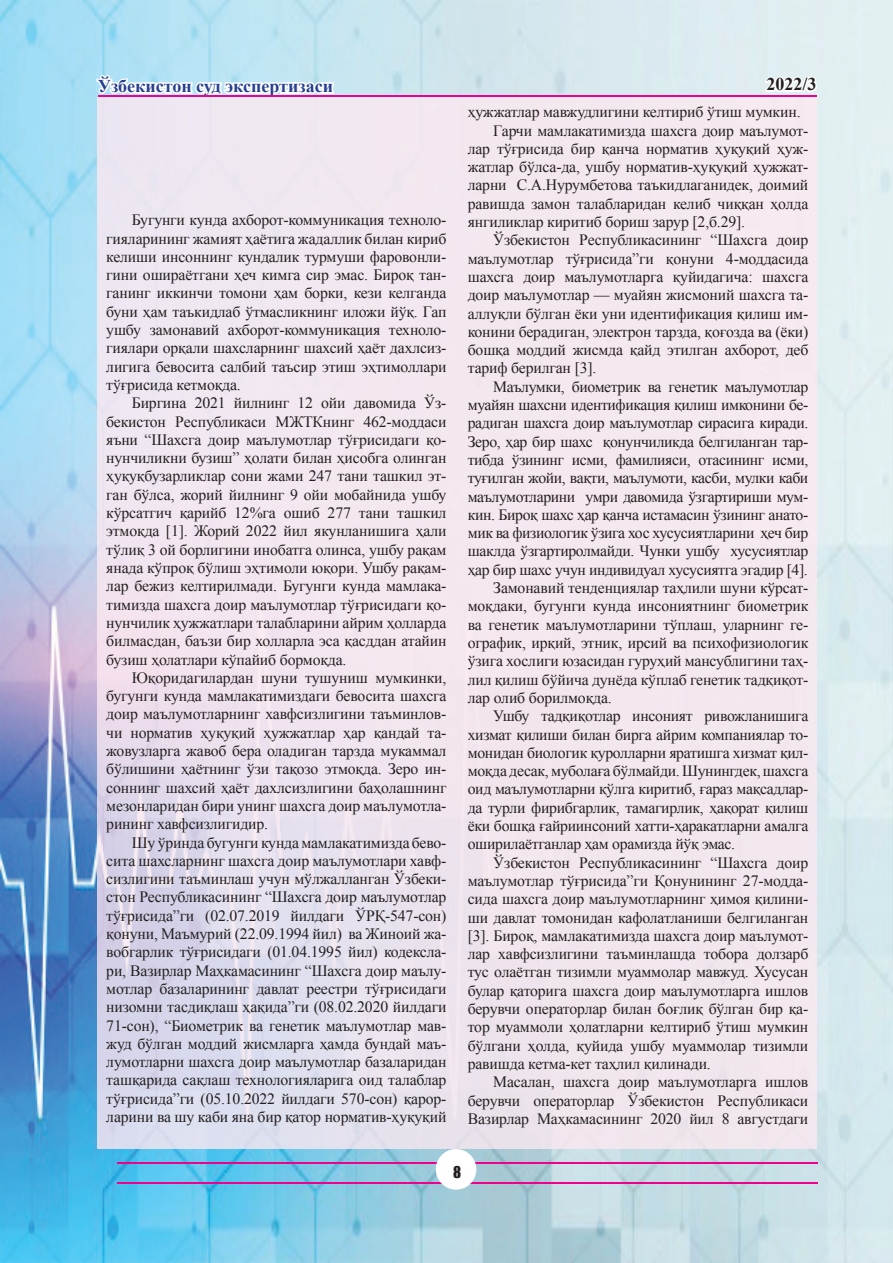
<style>
.page{position:relative;width:893px;height:1263px;background:#fff}
.page>*{position:absolute;margin:0;border:0;box-sizing:border-box;transform-origin:0 0}
.t1{font:700 18px "Times New Roman";color:#253f8e}
.t2{font:700 18px "Times New Roman";color:#231f20}
.t3{font:15.75px/18.3px "Times New Roman";letter-spacing:-.01em;color:#231f20;text-align:justify}
.t4{font:15px "Impact";color:#231f20}
.s1{color:#fff}
</style>
<div class="page">
<img style="left:1px;top:0;width:892px;height:1263px">
<svg style="left:96px;top:75px;width:238px;height:23px"></svg>
<hr style="left:98px;top:95px;width:718px;height:2px;background:#ed028c">
<hr style="left:117px;top:1182px;width:701px;height:2px;background:#ed028c">
<hr style="left:117px;top:1162px;width:701px;height:2px;background:#ed028c">
<svg style="left:436px;top:1149px;width:40px;height:41px"></svg>
<img style="left:98px;top:98px;width:718px;height:1050px">
<p class="t1" style="left:98px;top:76px;width:237px">Ўзбекистон суд экспертизаси</p>
<p class="t2" style="left:766px;top:74px;width:52px"><span class="s1">2</span>022/3</p>
<p class="t3" style="left:106px;top:211px;width:342px;text-indent:26px">Бугунги кунда ахборот-коммуникация техноло&shy;гияларининг жамият ҳаётига жадаллик билан кириб келиши инсоннинг кундалик турмуши фаровонли&shy;гини ошираётгани ҳеч кимга сир эмас. Бироқ тан&shy;ганинг иккинчи томони ҳам борки, кези келганда буни ҳам таъкидлаб ўтмасликнинг иложи йўқ. Гап ушбу замонавий ахборот-коммуникация техноло&shy;гиялари орқали шахсларнинг шахсий ҳаёт дахлсиз&shy;лигига бевосита салбий таъсир этиш эҳтимоллари тўғрисида кетмоқда.</p>
<p class="t3" style="left:106px;top:394px;width:342px;text-indent:26px">Биргина 2021 йилнинг 12 ойи давомида Ўз&shy;бекистон Республикаси МЖТКнинг 462-моддаси яъни “Шахсга доир маълумотлар тўғрисидаги қо&shy;нунчиликни бузиш” ҳолати билан ҳисобга олинган ҳуқуқбузарликлар сони жами 247 тани ташкил эт&shy;ган бўлса, жорий йилнинг 9 ойи мобайнида ушбу кўрсатгич қарийб 12%га ошиб 277 тани ташкил этмоқда [1]. Жорий 2022 йил якунланишига ҳали тўлиқ 3 ой борлигини инобатга олинса, ушбу рақам янада кўпроқ бўлиш эҳтимоли юқори. Ушбу рақам&shy;лар бежиз келтирилмади. Бугунги кунда мамлака&shy;тимизда шахсга доир маълумотлар тўғрисидаги қо&shy;нунчилик ҳужжатлари талабларини айрим ҳолларда билмасдан, баъзи бир холларла эса қасддан атайин бузиш ҳолатлари кўпайиб бормоқда.</p>
<p class="t3" style="left:106px;top:668px;width:342px;text-indent:26px">Юқоридагилардан шуни тушуниш мумкинки, бугунги кунда мамлакатимиздаги бевосита шахсга доир маълумотларнинг хавфсизлигини таъминлов&shy;чи норматив ҳуқуқий ҳужжатлар ҳар қандай та&shy;жовузларга жавоб бера оладиган тарзда мукаммал бўлишини ҳаётнинг ўзи тақозо этмоқда. Зеро ин&shy;соннинг шахсий ҳаёт дахлсизлигини баҳолашнинг мезонларидан бири унинг шахсга доир маълумотла&shy;рининг хавфсизлигидир.</p>
<p class="t3" style="left:106px;top:833px;width:342px;text-indent:26px">Шу ўринда бугунги кундамамлакатимизда бево&shy;сита шахсларнинг шахсга доир маълумотлари хавф&shy;сизлигини таъминлаш учун мўлжалланган Ўзбеки&shy;стон Республикасининг “Шахсга доир маълумотлар тўғрисида”ги (02.07.2019 йилдаги ЎРҚ-547-сон) қонуни, Маъмурий (22.09.1994 йил) ва Жиноий жа&shy;вобгарлик тўғрисидаги (01.04.1995 йил) кодексла&shy;ри, Вазирлар Маҳкамасининг “Шахсга доир маълу&shy;мотлар базаларининг давлат реестри тўғрисидаги низомни тасдиқлаш ҳақида”ги (08.02.2020 йилдаги 71-сон), “Биометрик ва генетик маълумотлар мав&shy;жуд бўлган моддий жисмларга ҳамда бундай маъ&shy;лумотларни шахсга доир маълумотлар базаларидан ташқарида сақлаш технологияларига оид талаблар тўғрисида”ги (05.10.2022 йилдаги 570-сон) қарор&shy;ларини ва шу каби яна бир қатор норматив-ҳуқуқий</p>
<p class="t3" style="left:468px;top:103px;width:334px">ҳужжатлар мавжудлигини келтириб ўтиш мумкин.</p>
<p class="t3" style="left:493px;top:121px;width:317px">Гарчи мамлакатимизда шахсга доир маълумот-</p>
<p class="t3" style="left:468px;top:139px;width:342px">лар тўғрисида бир қанча норматив ҳуқуқий ҳуж-</p>
<p class="t3" style="left:468px;top:158px;width:342px">жатлар бўлса-да, ушбу норматив-ҳуқуқий ҳужжат-</p>
<p class="t3" style="left:468px;top:176px;width:342px">ларни С.А.Нурумбетова таъкидлаганидек, доимий</p>
<p class="t3" style="left:468px;top:194px;width:342px">равишда замон талабларидан келиб чиққан ҳолда</p>
<p class="t3" style="left:468px;top:213px;width:279px">янгиликлар киритиб бориш зарур [2,б.29].</p>
<p class="t3" style="left:493px;top:231px;width:317px">Ўзбекистон Республикасининг “Шахсга доир</p>
<p class="t3" style="left:468px;top:249px;width:342px">маълумотлар тўғрисида”ги қонуни 4-моддасида</p>
<p class="t3" style="left:468px;top:267px;width:342px">шахсга доир маълумотларга қуйидагича: шахсга</p>
<p class="t3" style="left:468px;top:286px;width:342px">доир маълумотлар — муайян жисмоний шахсга та-</p>
<p class="t3" style="left:468px;top:304px;width:342px">аллуқли бўлган ёки уни идентификация қилиш им-</p>
<p class="t3" style="left:468px;top:322px;width:342px">конини берадиган, электрон тарзда, қоғозда ва (ёки)</p>
<p class="t3" style="left:468px;top:341px;width:342px">бошқа моддий жисмда қайд этилган ахборот, деб</p>
<p class="t3" style="left:468px;top:359px;width:130px">тариф берилган [3].</p>
<p class="t3" style="left:493px;top:377px;width:317px">Маълумки, биометрик ва генетик маълумотлар</p>
<p class="t3" style="left:468px;top:396px;width:342px">муайян шахсни идентификация қилиш имконини бе-</p>
<p class="t3" style="left:468px;top:414px;width:342px">радиган шахсга доир маълумотлар сирасига киради.</p>
<p class="t3" style="left:468px;top:432px;width:342px">Зеро, ҳар бир шахс қонунчиликда белгиланган тар-</p>
<p class="t3" style="left:468px;top:450px;width:342px">тибда ўзининг исми, фамилияси, отасининг исми,</p>
<p class="t3" style="left:468px;top:469px;width:342px">туғилган жойи, вақти, маълумоти, касби, мулки каби</p>
<p class="t3" style="left:468px;top:487px;width:342px">маълумотларини умри давомида ўзгартириши мум-</p>
<p class="t3" style="left:468px;top:505px;width:342px">кин. Бироқ шахс ҳар қанча истамасин ўзининг анато-</p>
<p class="t3" style="left:468px;top:524px;width:342px">мик ва физиологик ўзига хос хусусиятларини ҳеч бир</p>
<p class="t3" style="left:468px;top:542px;width:342px">шаклда ўзгартиролмайди. Чунки ушбу хусусиятлар</p>
<p class="t3" style="left:468px;top:560px;width:342px">ҳар бир шахс учун индивидуал хусусиятга эгадир [4].</p>
<p class="t3" style="left:493px;top:579px;width:317px">Замонавий тенденциялар таҳлили шуни кўрсат-</p>
<p class="t3" style="left:468px;top:597px;width:342px">моқдаки, бугунги кунда инсониятнинг биометрик</p>
<p class="t3" style="left:468px;top:615px;width:342px">ва генетик маълумотларини тўплаш, уларнинг ге-</p>
<p class="t3" style="left:468px;top:633px;width:342px">ографик, ирқий, этник, ирсий ва психофизиологик</p>
<p class="t3" style="left:468px;top:652px;width:342px">ўзига хослиги юзасидан гуруҳий мансублигини таҳ-</p>
<p class="t3" style="left:468px;top:670px;width:342px">лил қилиш бўйича дунёда кўплаб генетик тадқиқот-</p>
<p class="t3" style="left:468px;top:688px;width:146px">лар олиб борилмоқда.</p>
<p class="t3" style="left:493px;top:707px;width:317px">Ушбу тадқиқотлар инсоният ривожланишига</p>
<p class="t3" style="left:468px;top:725px;width:342px">хизмат қилиши билан бирга айрим компаниялар то-</p>
<p class="t3" style="left:468px;top:743px;width:342px">монидан биологик қуролларни яратишга хизмат қил-</p>
<p class="t3" style="left:468px;top:762px;width:342px">моқда десак, муболаға бўлмайди. Шунингдек, шахсга</p>
<p class="t3" style="left:468px;top:780px;width:342px">оид маълумотларни қўлга киритиб, ғараз мақсадлар-</p>
<p class="t3" style="left:468px;top:798px;width:342px">да турли фирибгарлик, тамагирлик, ҳақорат қилиш</p>
<p class="t3" style="left:468px;top:816px;width:342px">ёки бошқа ғайриинсоний хатти-ҳаракатларни амалга</p>
<p class="t3" style="left:468px;top:835px;width:269px">оширилаётганлар ҳам орамизда йўқ эмас.</p>
<p class="t3" style="left:493px;top:853px;width:317px">Ўзбекистон Республикасининг “Шахсга доир</p>
<p class="t3" style="left:468px;top:871px;width:342px">маълумотлар тўғрисида”ги Қонунининг 27-модда-</p>
<p class="t3" style="left:468px;top:890px;width:342px">сида шахсга доир маълумотларнинг ҳимоя қилини-</p>
<p class="t3" style="left:468px;top:908px;width:342px">ши давлат томонидан кафолатланиши белгиланган</p>
<p class="t3" style="left:468px;top:926px;width:342px">[3]. Бироқ, мамлакатимизда шахсга доир маълумот-</p>
<p class="t3" style="left:468px;top:945px;width:342px">лар хавфсизлигини таъминлашда тобора долзарб</p>
<p class="t3" style="left:468px;top:963px;width:342px">тус олаётган тизимли муаммолар мавжуд. Хусусан</p>
<p class="t3" style="left:468px;top:981px;width:342px">булар қаторига шахсга доир маълумотларга ишлов</p>
<p class="t3" style="left:468px;top:999px;width:342px">берувчи операторлар билан боғлиқ бўлган бир қа-</p>
<p class="t3" style="left:468px;top:1018px;width:342px">тор муаммоли ҳолатларни келтириб ўтиш мумкин</p>
<p class="t3" style="left:468px;top:1036px;width:342px">бўлгани ҳолда, қуйида ушбу муаммолар тизимли</p>
<p class="t3" style="left:468px;top:1054px;width:245px">равишда кетма-кет таҳлил қилинади.</p>
<p class="t3" style="left:493px;top:1073px;width:317px">Масалан, шахсга доир маълумотларга ишлов</p>
<p class="t3" style="left:468px;top:1091px;width:342px">берувчи операторлар Ўзбекистон Республикаси</p>
<p class="t3" style="left:468px;top:1109px;width:342px">Вазирлар Маҳкамасининг 2020 йил 8 августдаги</p>
<p class="t4" style="left:453px;top:1163px;width:10px">8</p>
</div>
